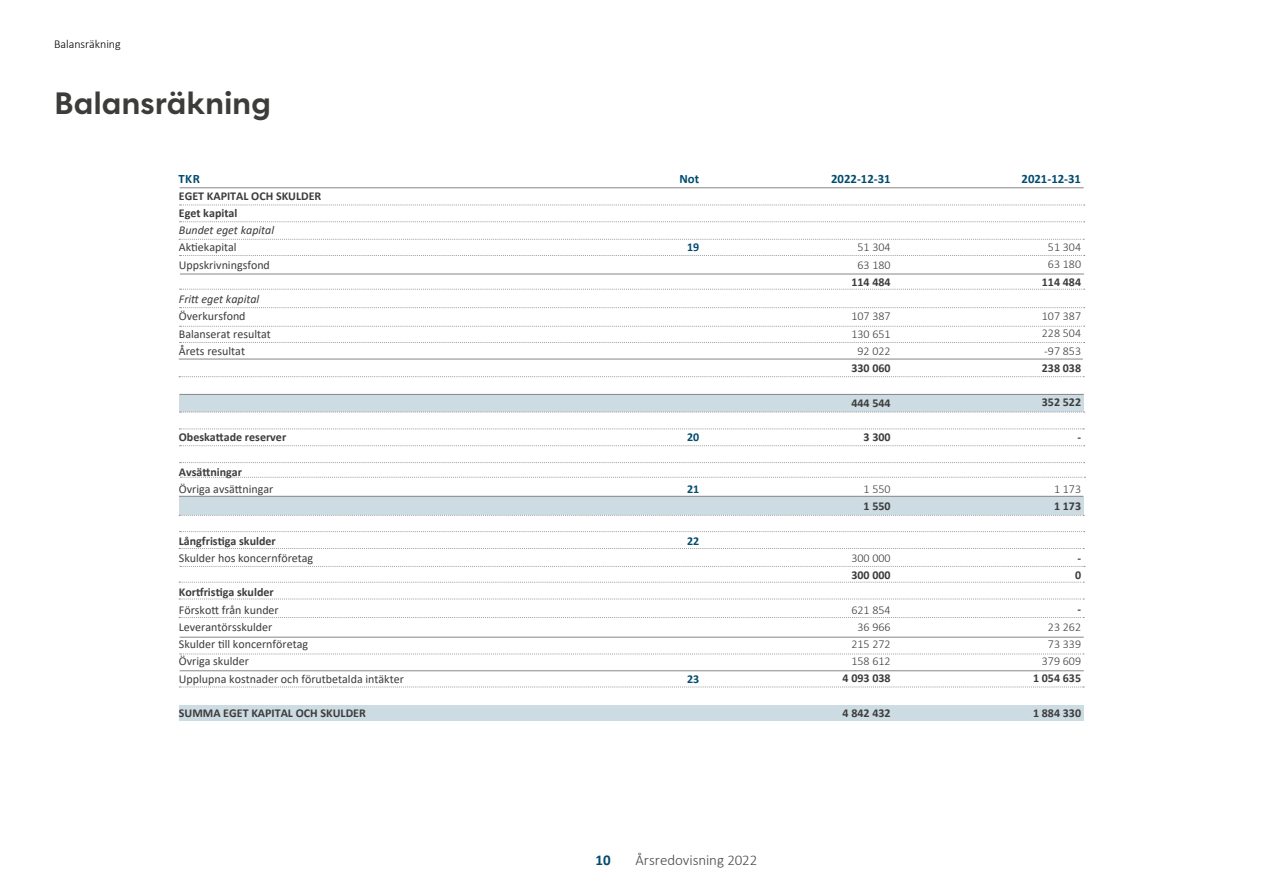
<style>
.page{position:relative;width:1263px;height:893px;background:#fff}
.page>*{position:absolute;margin:0;border:0;box-sizing:border-box;transform-origin:0 0}
.t1{font:700 30px "Corsa Grotesk";letter-spacing:-.005em;color:#3c3c3b}
.t2{font:300 15px "Calibri";letter-spacing:-.005em;color:#4a4a49}
.t3{font:700 15px "Calibri";color:#004b6f}
.t4{font:700 12.75px "Calibri";color:#004b6f}
.t5{font:12px/17.2px "Calibri";color:#3c3c3b}
.t6{font:700 12px/17.2px "Calibri";color:#3c3c3b}
.t7{font:300 12px/17.2px "Calibri";color:#3c3c3b;text-align:center}
.t8{font:italic 12px "Calibri";color:#3c3c3b}
.t9{font:300 12px "Calibri";color:#000}
.t10{font:700 12px "Calibri";color:#004b6f}
</style>
<div class="page">
<div style="left:179px;top:705px;width:905px;height:16px;background:#cddbe2"></div>
<div style="left:179px;top:497px;width:905px;height:18px;background:#cddbe2"></div>
<div style="left:179px;top:395px;width:905px;height:17px;background:#cddbe2"></div>
<svg style="left:180px;top:205px;width:905px;height:1px"></svg>
<hr style="left:180px;top:187px;width:904px;height:1px;background:#878787">
<svg style="left:180px;top:221px;width:905px;height:1px"></svg>
<svg style="left:179px;top:239px;width:905px;height:1px"></svg>
<svg style="left:180px;top:255px;width:905px;height:1px"></svg>
<hr style="left:180px;top:274px;width:904px;height:1px;background:#878787">
<hr style="left:179px;top:359px;width:904px;height:1px;background:#878787">
<svg style="left:179px;top:548px;width:905px;height:1px"></svg>
<svg style="left:179px;top:582px;width:905px;height:1px"></svg>
<svg style="left:180px;top:289px;width:905px;height:1px"></svg>
<svg style="left:179px;top:599px;width:905px;height:1px"></svg>
<svg style="left:180px;top:307px;width:905px;height:1px"></svg>
<svg style="left:179px;top:617px;width:905px;height:1px"></svg>
<svg style="left:180px;top:654px;width:904px;height:1px"></svg>
<svg style="left:180px;top:342px;width:905px;height:1px"></svg>
<svg style="left:180px;top:326px;width:905px;height:1px"></svg>
<svg style="left:179px;top:376px;width:905px;height:1px"></svg>
<hr style="left:180px;top:637px;width:904px;height:1px;background:#878787">
<hr style="left:180px;top:670px;width:904px;height:1px;background:#878787">
<hr style="left:180px;top:394px;width:904px;height:1px;background:#878787">
<svg style="left:180px;top:412px;width:905px;height:1px"></svg>
<svg style="left:179px;top:429px;width:905px;height:1px"></svg>
<svg style="left:180px;top:445px;width:905px;height:1px"></svg>
<svg style="left:180px;top:462px;width:905px;height:1px"></svg>
<svg style="left:180px;top:477px;width:905px;height:1px"></svg>
<hr style="left:179px;top:496px;width:904px;height:1px;background:#878787">
<svg style="left:179px;top:515px;width:905px;height:1px"></svg>
<svg style="left:180px;top:531px;width:905px;height:1px"></svg>
<svg style="left:180px;top:566px;width:905px;height:1px"></svg>
<svg style="left:179px;top:687px;width:905px;height:1px"></svg>
<p class="t9" style="left:54px;top:36px;width:68px">Balansräkning</p>
<h1 class="t1" style="left:54px;top:83px;width:219px">Balansräkning</h1>
<p class="t4" style="left:178px;top:170px;width:23px">TKR</p>
<p class="t4" style="left:679px;top:170px;width:21px">Not</p>
<p class="t4" style="left:831px;top:170px;width:61px">2022-12-31</p>
<p class="t4" style="left:1021px;top:170px;width:61px">2021-12-31</p>
<p class="t6" style="left:179px;top:187px;width:144px">EGET KAPITAL OCH SKULDER<br>Eget kapital</p>
<p class="t8" style="left:179px;top:222px;width:97px">Bundet eget kapital</p>
<p class="t5" style="left:179px;top:238px;width:93px">Aktiekapital<br>Uppskrivningsfond</p>
<p class="t8" style="left:179px;top:291px;width:82px">Fritt eget kapital</p>
<p class="t5" style="left:179px;top:307px;width:94px">Överkursfond<br>Balanserat resultat<br>Årets resultat</p>
<p class="t7" style="left:1048px;top:238px;width:35px;text-align:left">51 304<br>63 180</p>
<p class="t6" style="left:1042px;top:273px;width:41px">114 484</p>
<p class="t7" style="left:1042px;top:307px;width:41px;text-align:justify">107 387<br>228 504 -97 853</p>
<p class="t6" style="left:1042px;top:359px;width:41px">238 038</p>
<p class="t6" style="left:1042px;top:394px;width:41px">352 522</p>
<p class="t6" style="left:1077px;top:428px;width:5px">-</p>
<p class="t10" style="left:687px;top:239px;width:14px">19</p>
<p class="t7" style="left:857px;top:239px;width:35px;text-align:left">51 304<br>63 180</p>
<p class="t6" style="left:851px;top:273px;width:41px">114 484</p>
<p class="t7" style="left:851px;top:308px;width:41px">107 387<br>130 651<br>92 022</p>
<p class="t6" style="left:851px;top:359px;width:41px">330 060</p>
<p class="t6" style="left:851px;top:394px;width:41px">444 544</p>
<p class="t6" style="left:864px;top:428px;width:29px">3 300</p>
<p class="t6" style="left:179px;top:428px;width:109px">Obeskattade reserver</p>
<p class="t6" style="left:179px;top:463px;width:65px">Avsättningar</p>
<p class="t5" style="left:179px;top:480px;width:96px">Övriga avsättningar</p>
<p class="t10" style="left:687px;top:429px;width:14px">20</p>
<p class="t7" style="left:1054px;top:480px;width:29px">1 173</p>
<p class="t6" style="left:1054px;top:497px;width:29px">1 173</p>
<p class="t7" style="left:864px;top:480px;width:29px">1 550</p>
<p class="t6" style="left:864px;top:497px;width:29px">1 550</p>
<p class="t10" style="left:687px;top:480px;width:14px">21</p>
<p class="t6" style="left:179px;top:532px;width:98px">Långfristiga skulder</p>
<p class="t5" style="left:179px;top:549px;width:136px">Skulder hos koncernföretag</p>
<p class="t6" style="left:179px;top:584px;width:96px">Kortfristiga skulder</p>
<p class="t5" style="left:179px;top:601px;width:227px">Förskott från kunder<br>Leverantörsskulder<br>Skulder till koncernföretag<br>Övriga skulder<br>Upplupna kostnader och förutbetalda intäkter</p>
<p class="t6" style="left:179px;top:704px;width:188px">SUMMA EGET KAPITAL OCH SKULDER</p>
<p class="t10" style="left:687px;top:532px;width:14px">22</p>
<p class="t10" style="left:687px;top:670px;width:14px">23</p>
<p class="t3" style="left:595px;top:849px;width:17px">10</p>
<p class="t2" style="left:635px;top:851px;width:123px">Årsredovisning 2022</p>
<p class="t7" style="left:851px;top:549px;width:41px">300 000</p>
<p class="t6" style="left:851px;top:566px;width:41px">300 000</p>
<p class="t7" style="left:851px;top:601px;width:41px">621 854<br>36 966<br>215 272<br>158 612</p>
<p class="t6" style="left:843px;top:670px;width:50px">4 093 038</p>
<p class="t6" style="left:843px;top:704px;width:50px">4 842 432</p>
<p class="t6" style="left:1075px;top:549px;width:8px">-<br>0</p>
<p class="t6" style="left:1077px;top:601px;width:5px">-</p>
<p class="t7" style="left:1042px;top:618px;width:41px">23 262<br>73 339<br>379 609</p>
<p class="t6" style="left:1033px;top:670px;width:50px">1 054 635</p>
<p class="t6" style="left:1033px;top:704px;width:50px">1 884 330</p>
</div>
